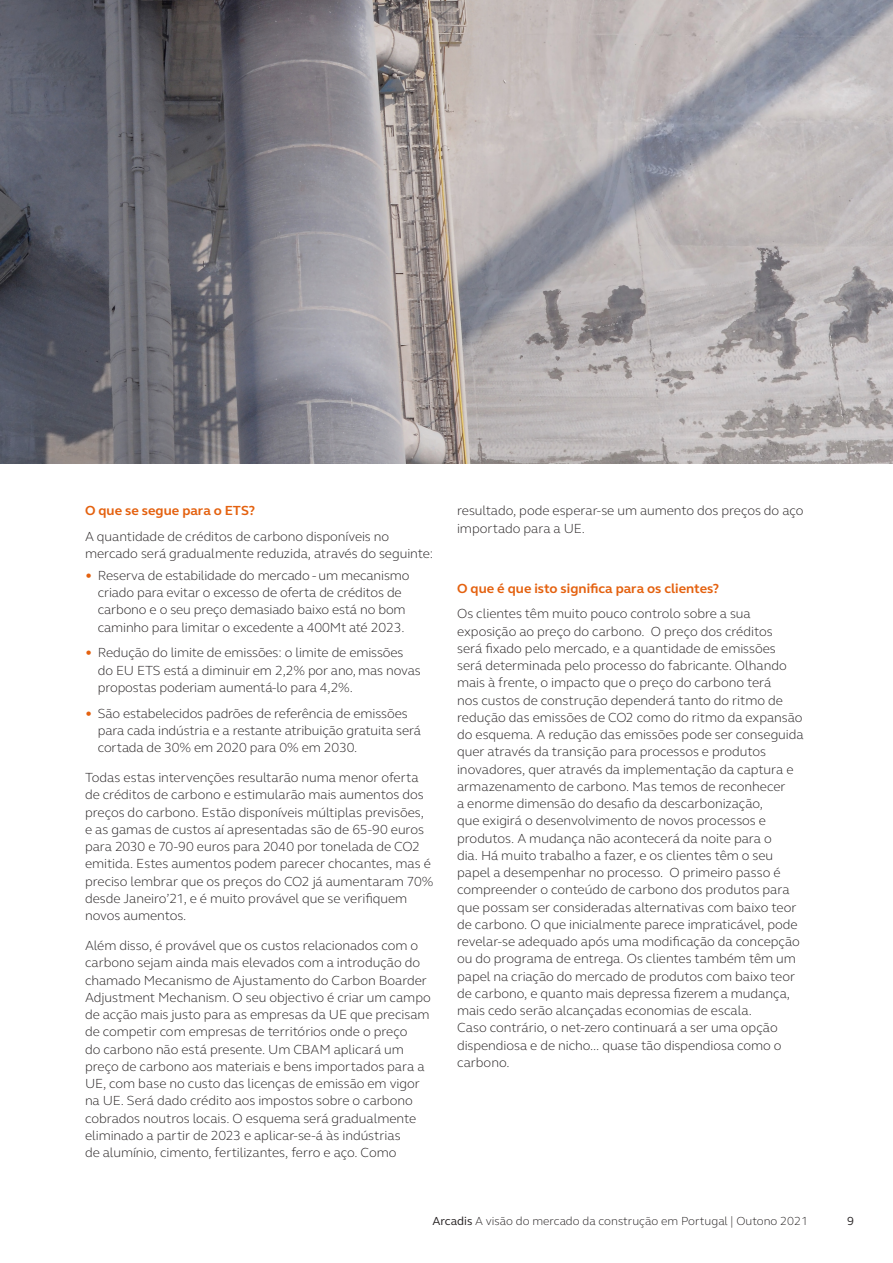
<style>
.page{position:relative;width:893px;height:1263px;background:#fff}
.page>*{position:absolute;margin:0;border:0;box-sizing:border-box;transform-origin:0 0}
.body_text_-_space_af{font:300 13.5px/17.2px "FS Elliot Pro";letter-spacing:-.005em;color:#231f20}
.body_text_-_space_af-2{font:700 13.5px "FS Elliot Pro";color:#e4610f}
.t1{font:300 12px "FS Elliot Pro";color:#231f20}
.t2{font:12px "FS Elliot Pro";color:#231f20}
.s1{font-size:15px;color:#e4610f}
.s2{font-weight:400}
</style>
<div class="page">
<svg style="left:0;top:0;width:893px;height:463px;background:#969297"></svg>
<p class="body_text_-_space_af-2" style="left:85px;top:502px;width:172px">O que se segue para o ETS?</p>
<p class="body_text_-_space_af" style="left:85px;top:527px;width:349px">A quantidade de créditos de carbono disponíveis no mercado será gradualmente reduzida, através do seguinte:</p>
<p class="body_text_-_space_af" style="left:98px;top:566px;width:313px;text-indent:-13px"><span class="s1">•</span> Reserva de estabilidade do mercado - um mecanismo criado para evitar o excesso de oferta de créditos de carbono e o seu preço demasiado baixo está no bom caminho para limitar o excedente a 400Mt até 2023.</p>
<p class="body_text_-_space_af" style="left:98px;top:644px;width:324px;text-indent:-13px"><span class="s1">•</span> Redução do limite de emissões: o limite de emissões do EU ETS está a diminuir em 2,2% por ano, mas novas propostas poderiam aumentá-lo para 4,2%.</p>
<p class="body_text_-_space_af" style="left:98px;top:704px;width:325px;text-indent:-13px"><span class="s1">•</span> São estabelecidos padrões de referência de emissões para cada indústria e a restante atribuição gratuita será cortada de 30% em 2020 para 0% em 2030.</p>
<p class="body_text_-_space_af" style="left:85px;top:768px;width:350px">Todas estas intervenções resultarão numa menor oferta de créditos de carbono e estimularão mais aumentos dos preços do carbono. Estão disponíveis múltiplas previsões, e as gamas de custos aí apresentadas são de 65-90 euros para 2030 e 70-90 euros para 2040 por tonelada de CO2 emitida. Estes aumentos podem parecer chocantes, mas é preciso lembrar que os preços do CO2 já aumentaram 70% desde Janeiro’21, e é muito provável que se verifiquem novos aumentos.</p>
<p class="body_text_-_space_af" style="left:85px;top:936px;width:347px">Além disso, é provável que os custos relacionados com o carbono sejam ainda mais elevados com a introdução do chamado Mecanismo de Ajustamento do Carbon Boarder Adjustment Mechanism. O seu objectivo é criar um campo de acção mais justo para as empresas da UE que precisam de competir com empresas de territórios onde o preço<br>do carbono não está presente. Um CBAM aplicará um preço de carbono aos materiais e bens importados para a UE, com base no custo das licenças de emissão em vigor na UE. Será dado crédito aos impostos sobre o carbono cobrados noutros locais. O esquema será gradualmente eliminado a partir de 2023 e aplicar-se-á às indústrias<br>de alumínio, cimento, fertilizantes, ferro e aço. Como</p>
<p class="body_text_-_space_af" style="left:457px;top:502px;width:348px">resultado, pode esperar-se um aumento dos preços do aço importado para a UE.</p>
<p class="body_text_-_space_af-2" style="left:457px;top:579px;width:264px">O que é que isto significa para os clientes?</p>
<p class="body_text_-_space_af" style="left:457px;top:605px;width:348px">Os clientes têm muito pouco controlo sobre a sua exposição ao preço do carbono. O preço dos créditos<br>será fixado pelo mercado, e a quantidade de emissões será determinada pelo processo do fabricante. Olhando mais à frente, o impacto que o preço do carbono terá<br>nos custos de construção dependerá tanto do ritmo de redução das emissões de CO2 como do ritmo da expansão do esquema. A redução das emissões pode ser conseguida quer através da transição para processos e produtos inovadores, quer através da implementação da captura e armazenamento de carbono. Mas temos de reconhecer<br>a enorme dimensão do desafio da descarbonização,<br>que exigirá o desenvolvimento de novos processos e produtos. A mudança não acontecerá da noite para o<br>dia. Há muito trabalho a fazer, e os clientes têm o seu papel a desempenhar no processo. O primeiro passo é compreender o conteúdo de carbono dos produtos para que possam ser consideradas alternativas com baixo teor de carbono. O que inicialmente parece impraticável, pode revelar-se adequado após uma modificação da concepção ou do programa de entrega. Os clientes também têm um papel na criação do mercado de produtos com baixo teor de carbono, e quanto mais depressa fizerem a mudança, mais cedo serão alcançadas economias de escala.<br>Caso contrário, o net-zero continuará a ser uma opção dispendiosa e de nicho... quase tão dispendiosa como o carbono.</p>
<p class="t1" style="left:432px;top:1212px;width:377px"><span class="s2">Arcadis</span> A visão do mercado da construção em Portugal | Outono 2021</p>
<p class="t2" style="left:847px;top:1213px;width:8px">9</p>
</div>
